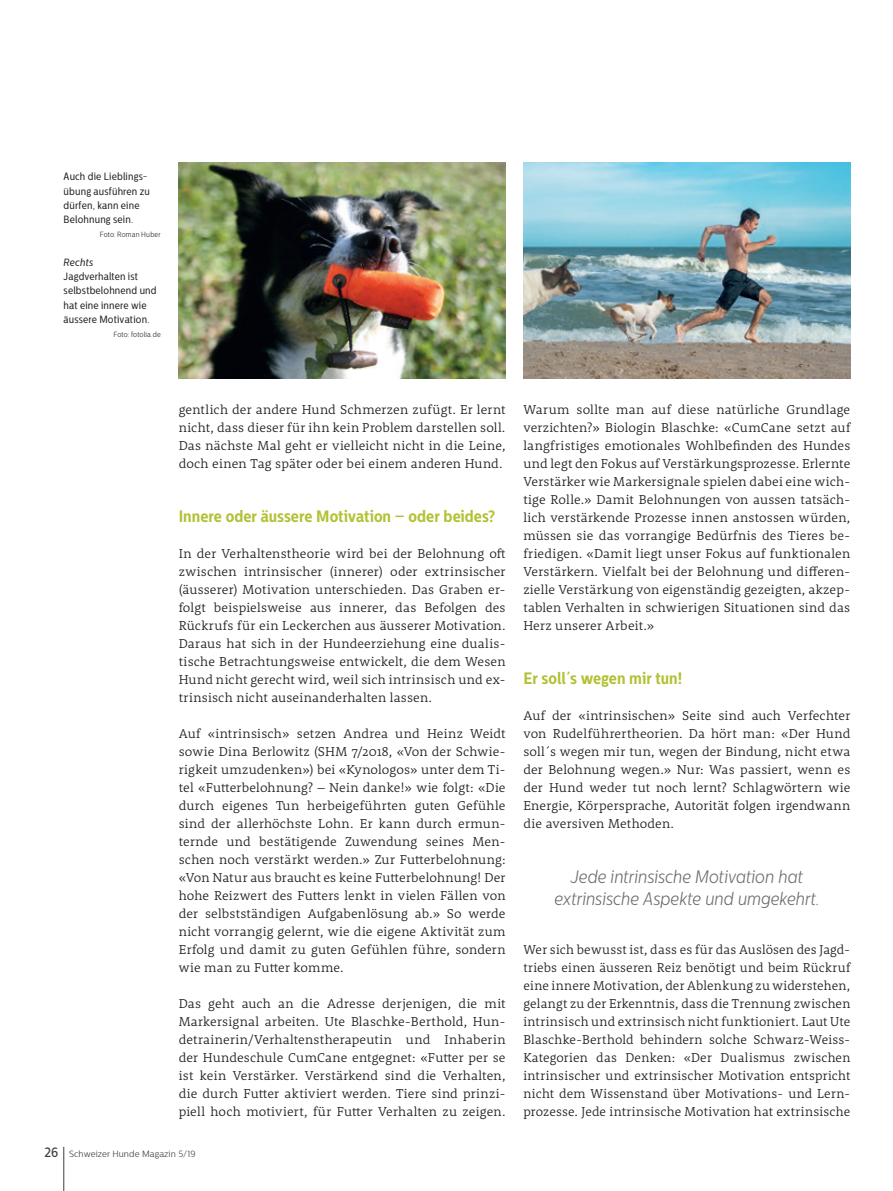
<style>
.page{position:relative;width:893px;height:1191px;background:#fff}
.page>*{position:absolute;margin:0;border:0;box-sizing:border-box;transform-origin:0 0}
.t1{font:italic 300 18px/21.6px "Centrale Sans Cnd";letter-spacing:-.005em;color:#6c6d70;text-align:center}
.t2{font:700 16.5px "Centrale Sans Cnd";color:#b3c135}
.t3{font:300 13.2px/18px "Rooney Pro";letter-spacing:.01em;color:#231f20;text-align:justify}
.t4{font:10.5px/14.2px "Centrale Sans Cnd";letter-spacing:.015em;color:#231f20}
.t5{font:italic 10.5px "Centrale Sans Cnd";letter-spacing:.015em;color:#231f20}
.t6{font:300 9px "Centrale Sans Cnd";letter-spacing:.01em;color:#3e3e3f;scale:1.1 1}
.t7{font:300 7.5px "Centrale Sans Cnd";letter-spacing:.02em;color:#231f20}
.s1{font-weight:500;font-size:13.5px}
</style>
<div class="page">
<img style="left:178px;top:162px;width:328px;height:216px">
<img style="left:523px;top:162px;width:327px;height:216px">
<hr style="left:64px;top:1146px;width:1px;height:45px;background:#3e3e3f">
<p class="t4" style="left:64px;top:170px;width:88px">Auch die Lieblings&shy;übung ausführen zu dürfen, kann eine<br>Belohnung sein.</p>
<p class="t7" style="left:100px;top:230px;width:63px">Foto: Roman Huber</p>
<p class="t5" style="left:64px;top:256px;width:31px">Rechts</p>
<p class="t4" style="left:64px;top:269px;width:95px">Jagdverhalten ist selbstbelohnend und hat eine innere wie äussere Motivation.</p>
<p class="t7" style="left:113px;top:330px;width:49px">Foto: fotolia.de</p>
<p class="t3" style="left:179px;top:400px;width:328px">gentlich der andere Hund Schmerzen zufügt. Er lernt nicht, dass dieser für ihn kein Problem darstellen soll.<br>Das nächste Mal geht er vielleicht nicht in die Leine, doch einen Tag später oder bei einem anderen Hund.</p>
<p class="t2" style="left:179px;top:506px;width:318px">Innere oder äussere Motivation – oder beides?</p>
<p class="t3" style="left:179px;top:544px;width:328px">In der Verhaltenstheorie wird bei der Belohnung oft zwischen intrinsischer (innerer) oder extrinsischer (äusserer) Motivation unterschieden. Das Graben er&shy;folgt beispielsweise aus innerer, das Befolgen des Rückrufs für ein Leckerchen aus äusserer Motivation.<br>Daraus hat sich in der Hundeerziehung eine dualis&shy;tische Betrachtungsweise entwickelt, die dem Wesen Hund nicht gerecht wird, weil sich intrinsisch und ex&shy;trinsisch nicht auseinanderhalten lassen.</p>
<p class="t3" style="left:179px;top:724px;width:328px">Auf «intrinsisch» setzen Andrea und Heinz Weidt sowie Dina Berlowitz (SHM 7/2018, «Von der Schwie&shy;rigkeit umzudenken») bei «Kynologos» unter dem Ti&shy;tel «Futterbelohnung? – Nein danke!» wie folgt: «Die durch eigenes Tun herbeigeführten guten Gefühle sind der allerhöchste Lohn. Er kann durch ermun&shy;ternde und bestätigende Zuwendung seines Men&shy;schen noch verstärkt werden.» Zur Futterbelohnung: «Von Natur aus braucht es keine Futterbelohnung! Der hohe Reizwert des Futters lenkt in vielen Fällen von der selbstständigen Aufgabenlösung ab.» So werde nicht vorrangig gelernt, wie die eigene Aktivität zum Erfolg und damit zu guten Gefühlen führe, sondern wie man zu Futter komme.</p>
<p class="t3" style="left:179px;top:994px;width:328px">Das geht auch an die Adresse derjenigen, die mit Markersignal arbeiten. Ute Blaschke-Berthold, Hun&shy;detrainerin/Verhaltenstherapeutin und Inhaberin der Hundeschule CumCane entgegnet: «Futter per se ist kein Verstärker. Verstärkend sind die Verhalten, die durch Futter aktiviert werden. Tiere sind prinzi&shy;piell hoch motiviert, für Futter Verhalten zu zeigen.</p>
<p class="t6" style="left:45px;top:1148px;width:139px"><span class="s1">26</span> Schweizer Hunde Magazin 5/19</p>
<p class="t3" style="left:523px;top:400px;width:329px">Warum sollte man auf diese natürliche Grundlage verzichten?» Biologin Blaschke: «CumCane setzt auf langfristiges emotionales Wohlbefinden des Hundes und legt den Fokus auf Verstärkungsprozesse. Erlernte Verstärker wie Markersignale spielen dabei eine wich&shy;tige Rolle.» Damit Belohnungen von aussen tatsäch&shy;lich verstärkende Prozesse innen anstossen würden, müssen sie das vorrangige Bedürfnis des Tieres be&shy;friedigen. «Damit liegt unser Fokus auf funktionalen Verstärkern. Vielfalt bei der Belohnung und differen&shy;zielle Verstärkung von eigenständig gezeigten, akzep&shy;tablen Verhalten in schwierigen Situationen sind das Herz unserer Arbeit.»</p>
<p class="t2" style="left:523px;top:668px;width:160px">Er soll´s wegen mir tun!</p>
<p class="t3" style="left:523px;top:706px;width:329px">Auf der «intrinsischen» Seite sind auch Verfechter von Rudelführertheorien. Da hört man: «Der Hund soll´s wegen mir tun, wegen der Bindung, nicht etwa der Belohnung wegen.» Nur: Was passiert, wenn es der Hund weder tut noch lernt? Schlagwörtern wie Energie, Körpersprache, Autorität folgen irgendwann die aversiven Methoden.</p>
<h1 class="t1" style="left:554px;top:866px;width:267px">Jede intrinsische Motivation hat extrinsische Aspekte und umgekehrt.</h1>
<p class="t3" style="left:523px;top:940px;width:329px">Wer sich bewusst ist, dass es für das Auslösen des Jagd&shy;triebs einen äusseren Reiz benötigt und beim Rückruf eine innere Motivation, der Ablenkung zu widerstehen, gelangt zu der Erkenntnis, dass die Trennung zwischen intrinsisch und extrinsisch nicht funktioniert. Laut Ute Blaschke-Berthold behindern solche Schwarz-Weiss-Kategorien das Denken: «Der Dualismus zwischen intrinsischer und extrinsischer Motivation entspricht nicht dem Wissenstand über Motivations- und Lern&shy;prozesse. Jede intrinsische Motivation hat extrinsische</p>
</div>
